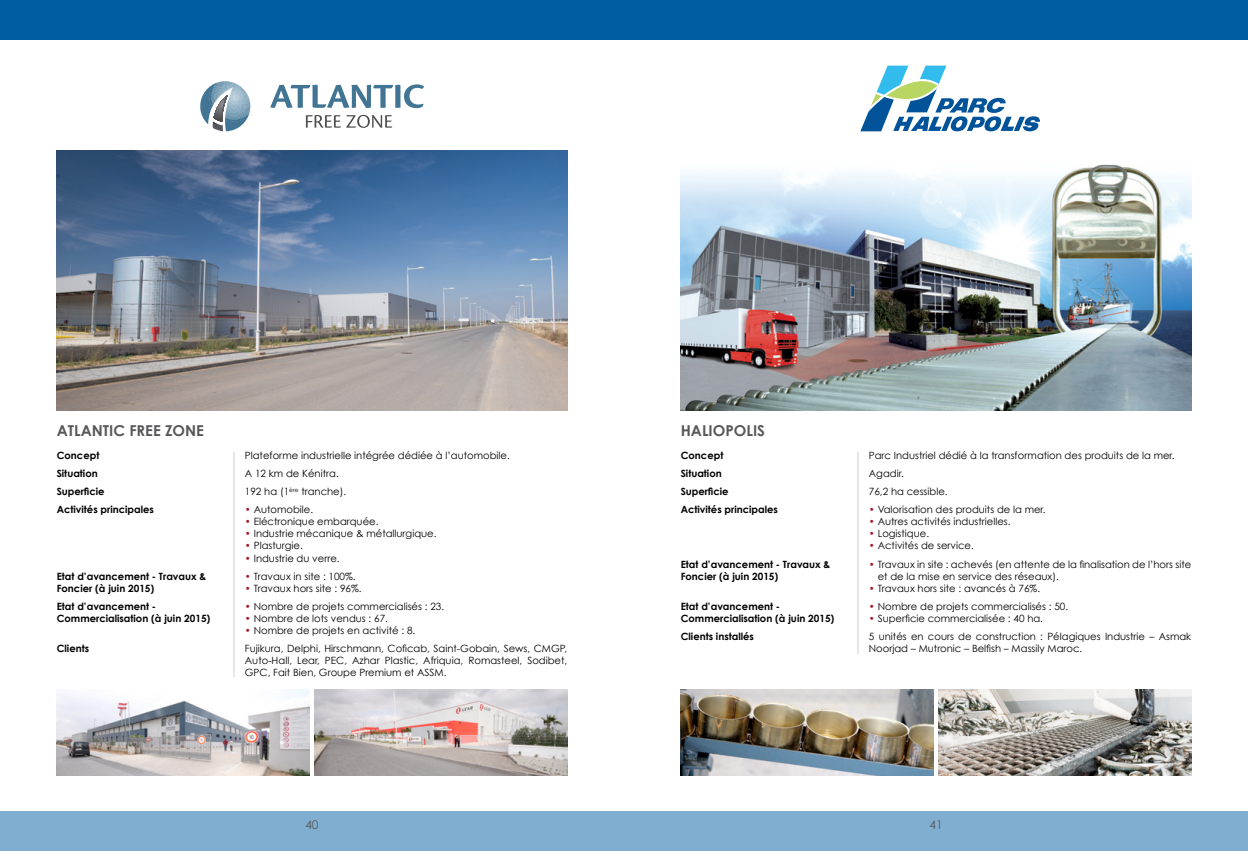
<style>
.page{position:relative;width:1248px;height:851px;background:#fff}
.page>*{position:absolute;margin:0;border:0;box-sizing:border-box;transform-origin:0 0}
.t1{font:700 15px "Century Gothic";color:#58585a}
.t2{font:12px "Century Gothic";color:#58585a}
.t3{font:10px/18px "Century Gothic";color:#000}
.t4{font:700 10px/18px "Century Gothic";color:#000}
.s1{color:#a21c37}
</style>
<div class="page">
<svg style="left:270px;top:84px;width:154px;height:24px"></svg>
<svg style="left:306px;top:115px;width:86px;height:13px"></svg>
<svg style="left:200px;top:81px;width:51px;height:50px"></svg>
<img style="left:57px;top:151px;width:510px;height:259px">
<hr style="left:232px;top:452px;width:2px;height:224px;background:#e7e7e7">
<img style="left:57px;top:689px;width:252px;height:86px">
<img style="left:315px;top:689px;width:252px;height:86px">
<div style="left:0;top:811px;width:1247px;height:39px;background:#80aed0"></div>
<div style="left:0;top:0;width:1247px;height:40px;background:#005da1"></div>
<img style="left:680px;top:164px;width:511px;height:246px">
<hr style="left:856px;top:452px;width:2px;height:201px;background:#e7e7e7">
<img style="left:680px;top:689px;width:253px;height:86px">
<img style="left:938px;top:689px;width:253px;height:86px">
<svg style="left:860px;top:66px;width:179px;height:65px"></svg>
<h1 class="t1" style="left:57px;top:421px;width:149px">ATLANTIC FREE ZONE</h1>
<p class="t4" style="left:57px;top:446px;width:99px">Concept<br>Situation<br>Superficie<br>Activités principales</p>
<p class="t4" style="left:57px;top:569px;width:151px;line-height:12px">Etat d’avancement - Travaux &amp;<br>Foncier (à juin 2015)</p>
<p class="t4" style="left:57px;top:599px;width:155px;line-height:12px">Etat d’avancement -<br>Commercialisation (à juin 2015)</p>
<p class="t4" style="left:57px;top:638px;width:34px">Clients</p>
<p class="t3" style="left:245px;top:446px;width:266px">Plateforme industrielle intégrée dédiée à l’automobile.<br>A 12 km de Kénitra.<br>192 ha (1<sup>ère</sup> tranche).</p>
<p class="t3" style="left:245px;top:500px;width:70px"><span class="s1">•</span> Automobile.</p>
<p class="t3" style="left:245px;top:512px;width:135px"><span class="s1">•</span> Eléctronique embarquée.</p>
<p class="t3" style="left:245px;top:524px;width:193px"><span class="s1">•</span> Industrie mécanique &amp; métallurgique.</p>
<p class="t3" style="left:245px;top:536px;width:59px"><span class="s1">•</span> Plasturgie.</p>
<p class="t3" style="left:245px;top:548px;width:96px"><span class="s1">•</span> Industrie du verre.</p>
<p class="t3" style="left:245px;top:566px;width:112px"><span class="s1">•</span> Travaux in site : 100%.</p>
<p class="t3" style="left:245px;top:578px;width:118px"><span class="s1">•</span> Travaux hors site : 96%.</p>
<p class="t3" style="left:245px;top:596px;width:201px"><span class="s1">•</span> Nombre de projets commercialisés : 23.</p>
<p class="t3" style="left:245px;top:608px;width:145px"><span class="s1">•</span> Nombre de lots vendus : 67.</p>
<p class="t3" style="left:245px;top:620px;width:324px"><span class="s1">•</span> Nombre de projets en activité : 8.<br>Fujikura, Delphi, Hirschmann, Coficab, Saint-Gobain, Sews, CMGP,</p>
<p class="t3" style="left:245px;top:653px;width:324px;line-height:12px">Auto-Hall, Lear, PEC, Azhar Plastic, Afriquia, Romasteel, Sodibet,<br>GPC, Fait Bien, Groupe Premium et ASSM.</p>
<h1 class="t1" style="left:680px;top:421px;width:86px">HALIOPOLIS</h1>
<p class="t4" style="left:680px;top:446px;width:99px">Concept<br>Situation<br>Superficie<br>Activités principales</p>
<p class="t4" style="left:680px;top:557px;width:151px;line-height:12px">Etat d’avancement - Travaux &amp;<br>Foncier (à juin 2015)</p>
<p class="t4" style="left:680px;top:599px;width:155px;line-height:12px">Etat d’avancement -<br>Commercialisation (à juin 2015)</p>
<p class="t4" style="left:680px;top:626px;width:75px">Clients installés</p>
<p class="t3" style="left:868px;top:446px;width:307px">Parc Industriel dédié à la transformation des produits de la mer.<br>Agadir.<br>76,2 ha cessible.</p>
<p class="t3" style="left:868px;top:500px;width:178px"><span class="s1">•</span> Valorisation des produits de la mer.</p>
<p class="t3" style="left:868px;top:512px;width:143px"><span class="s1">•</span> Autres activités industrielles.</p>
<p class="t3" style="left:868px;top:524px;width:62px"><span class="s1">•</span> Logistique.</p>
<p class="t3" style="left:868px;top:536px;width:106px"><span class="s1">•</span> Activités de service.</p>
<p class="t3" style="left:877px;top:557px;width:315px;line-height:12px;text-indent:-9px"><span class="s1">•</span> Travaux in site : achevés (en attente de la finalisation de l’hors site et de la mise en service des réseaux).</p>
<p class="t3" style="left:868px;top:578px;width:173px"><span class="s1">•</span> Travaux hors site : avancés à 76%.</p>
<p class="t3" style="left:868px;top:596px;width:201px"><span class="s1">•</span> Nombre de projets commercialisés : 50.</p>
<p class="t3" style="left:868px;top:608px;width:324px"><span class="s1">•</span> Superficie commercialisée : 40 ha.<br>5 unités en cours de construction : Pélagiques Industrie – Asmak</p>
<p class="t3" style="left:868px;top:638px;width:215px">Noorjad – Mutronic – Belfish – Massily Maroc.</p>
<p class="t2" style="left:305px;top:817px;width:15px">40</p>
<p class="t2" style="left:929px;top:817px;width:15px">41</p>
</div>
